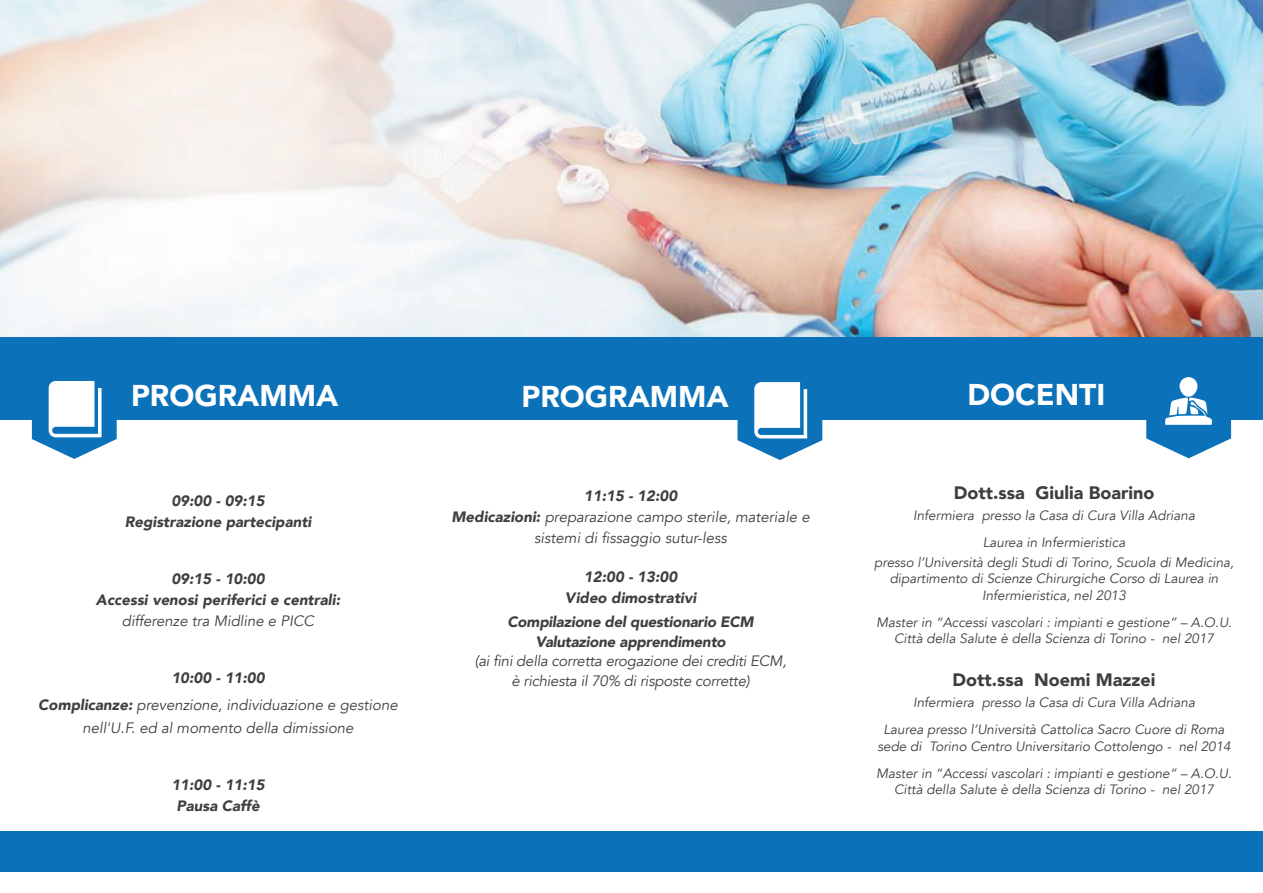
<style>
.page{position:relative;width:1263px;height:893px;background:#fff}
.page>*{position:absolute;margin:0;border:0;box-sizing:border-box;transform-origin:0 0}
.t1{font:900 30px "Avenir";color:#fff}
.t2{font:900 18px "Avenir";color:#3e3e3f}
.t3{font:italic 15px/21px "Avenir";color:#3f3f40;text-align:center}
.t4{font:italic 900 15px/21px "Avenir";color:#3f3f40;text-align:center}
.t5{font:italic 13.5px/27px "Avenir";color:#3e3e3f;text-align:center}
.s1{font-weight:900}
</style>
<div class="page">
<img style="left:0;top:0;width:1263px;height:337px">
<div style="left:0;top:831px;width:1262px;height:41px;background:#0b71b9"></div>
<div style="left:0;top:337px;width:1263px;height:82px;background:#0b71b9"></div>
<svg style="left:32px;top:381px;width:375px;height:78px"></svg>
<svg style="left:854px;top:377px;width:377px;height:81px"></svg>
<svg style="left:737px;top:382px;width:85px;height:78px"></svg>
<h1 class="t1" style="left:131px;top:370px;width:209px">PROGRAMMA</h1>
<h1 class="t1" style="left:522px;top:370px;width:209px">PROGRAMMA</h1>
<h1 class="t1" style="left:967px;top:369px;width:139px">DOCENTI</h1>
<p class="t4" style="left:125px;top:490px;width:188px">09:00 - 09:15<br>Registrazione partecipanti</p>
<p class="t4" style="left:96px;top:568px;width:246px">09:15 - 10:00<br>Accessi venosi periferici e centrali:</p>
<p class="t3" style="left:122px;top:611px;width:194px">differenze tra Midline e PICC</p>
<p class="t3" style="left:38px;top:665px;width:361px;line-height:27px"><span class="s1">10:00 - 11:00<br>Complicanze:</span> prevenzione, individuazione e gestione</p>
<p class="t3" style="left:82px;top:717px;width:273px">nell'U.F. ed al momento della dimissione</p>
<p class="t4" style="left:171px;top:774px;width:95px">11:00 - 11:15<br>Pausa Caffè</p>
<p class="t3" style="left:451px;top:486px;width:360px"><span class="s1">11:15 - 12:00<br>Medicazioni:</span> preparazione campo sterile, materiale e sistemi di fissaggio sutur-less</p>
<p class="t4" style="left:565px;top:566px;width:133px">12:00 - 13:00<br>Video dimostrativi</p>
<p class="t4" style="left:507px;top:612px;width:248px;line-height:19.5px">Compilazione del questionario ECM<br>Valutazione apprendimento</p>
<p class="t3" style="left:475px;top:652px;width:313px;line-height:19.5px">(ai fini della corretta erogazione dei crediti ECM, è richiesta il 70% di risposte corrette)</p>
<h2 class="t2" style="left:954px;top:478px;width:202px">Dott.ssa Giulia Boarino</h2>
<p class="t5" style="left:913px;top:502px;width:283px">Infermiera presso la Casa di Cura Villa Adriana<br>Laurea in Infermieristica</p>
<p class="t5" style="left:874px;top:554px;width:361px;line-height:16.5px">presso l’Università degli Studi di Torino, Scuola di Medicina, dipartimento di Scienze Chirurgiche Corso di Laurea in<br>Infermieristica, nel 2013</p>
<p class="t5" style="left:876px;top:614px;width:357px;line-height:16.5px">Master in “Accessi vascolari : impianti e gestione” – A.O.U.<br>Città della Salute è della Scienza di Torino - nel 2017</p>
<h2 class="t2" style="left:952px;top:664px;width:204px">Dott.ssa Noemi Mazzei</h2>
<p class="t5" style="left:883px;top:689px;width:343px">Infermiera presso la Casa di Cura Villa Adriana<br>Laurea presso l’Università Cattolica Sacro Cuore di Roma</p>
<p class="t5" style="left:876px;top:733px;width:357px;text-align:left">sede di Torino Centro Universitario Cottolengo - nel 2014<br>Master in “Accessi vascolari : impianti e gestione” – A.O.U.</p>
<p class="t5" style="left:894px;top:776px;width:322px">Città della Salute è della Scienza di Torino - nel 2017</p>
</div>
